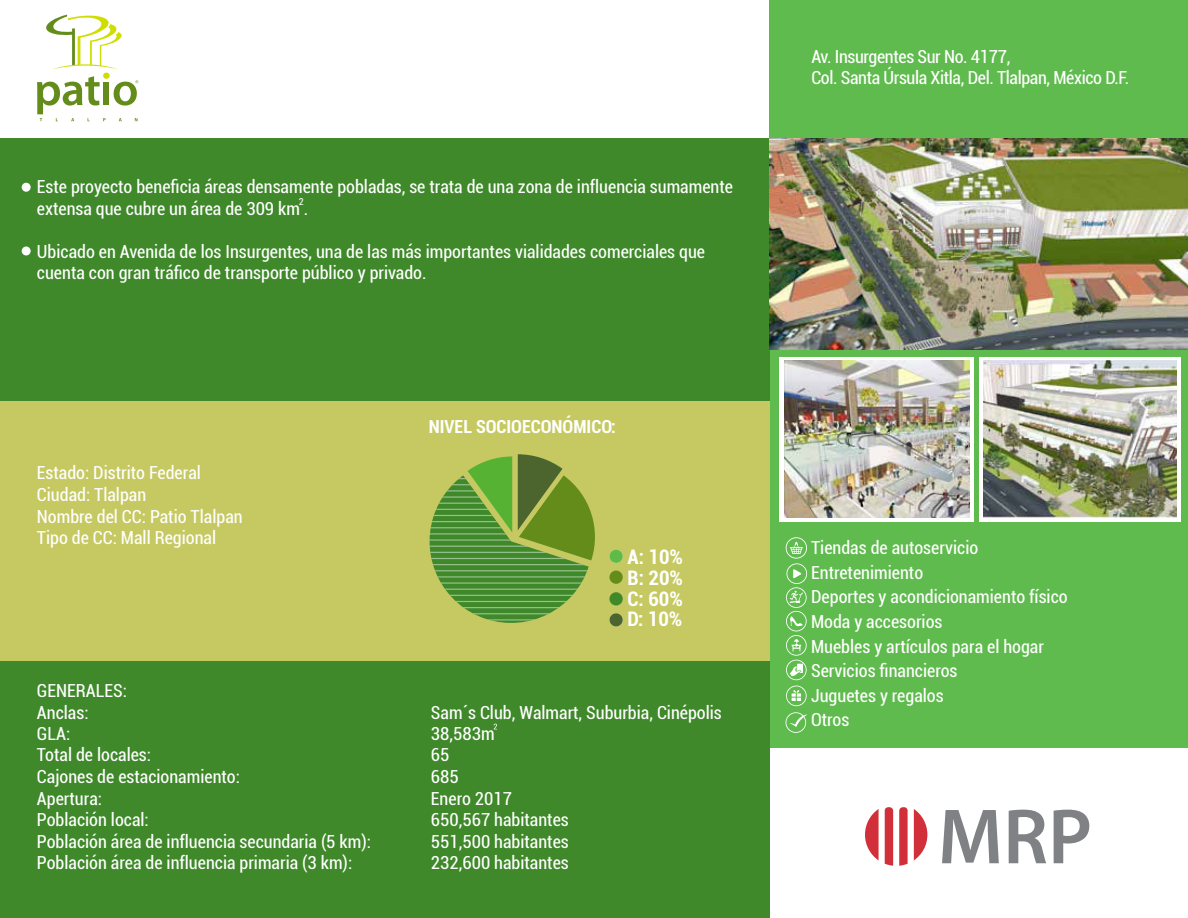
<style>
.page{position:relative;width:1188px;height:918px;background:#fff}
.page>*{position:absolute;margin:0;border:0;box-sizing:border-box;transform-origin:0 0}
.t1{font:700 condensed 20.1px/20.7px "Roboto";color:#fff;text-align:justify}
.t2{font:condensed 18px/21.5px "Roboto";color:#fff}
.t3{font:condensed 18px/21.6px "Roboto";letter-spacing:-.02em;color:#fff}
.t4{font:700 condensed 18px "Roboto";color:#fff}
.t5{font:condensed 9.6px "Roboto";color:#fff}
</style>
<div class="page">
<div style="left:769px;top:0;width:419px;height:748px;background:#60bb4e"></div>
<div style="left:0;top:138px;width:769px;height:308px;background:#3f892a"></div>
<div style="left:0;top:401px;width:769px;height:290px;background:#c6c962"></div>
<div style="left:0;top:661px;width:769px;height:257px;background:#3f892a"></div>
<svg style="left:979px;top:357px;width:202px;height:165px;background:#f6f6f6"></svg>
<div style="left:779px;top:357px;width:195px;height:165px;background:#fff"></div>
<svg style="left:885px;top:807px;width:8px;height:59px"></svg>
<svg style="left:899px;top:807px;width:9px;height:59px"></svg>
<svg style="left:914px;top:809px;width:13px;height:51px"></svg>
<svg style="left:865px;top:809px;width:14px;height:51px"></svg>
<svg style="left:942px;top:810px;width:57px;height:53px"></svg>
<svg style="left:1009px;top:810px;width:37px;height:53px"></svg>
<svg style="left:1054px;top:810px;width:35px;height:53px"></svg>
<div style="left:22px;top:183px;width:9px;height:9px;background:#fff;border-radius:50%"></div>
<div style="left:22px;top:246px;width:9px;height:9px;background:#fff;border-radius:50%"></div>
<svg style="left:494px;top:724px;width:3px;height:5px"></svg>
<svg style="left:609px;top:550px;width:14px;height:13px"></svg>
<div style="left:609px;top:571px;width:14px;height:13px;background:#648c1a;border-radius:50%"></div>
<div style="left:609px;top:592px;width:14px;height:14px;background:#3f892a;border-radius:50%"></div>
<div style="left:609px;top:613px;width:14px;height:14px;background:#4c642e;border-radius:50%"></div>
<svg style="left:429px;top:454px;width:166px;height:169px"></svg>
<img style="left:769px;top:138px;width:419px;height:212px">
<img style="left:784px;top:361px;width:186px;height:156px">
<img style="left:984px;top:361px;width:193px;height:156px">
<svg style="left:786px;top:686px;width:21px;height:20px"></svg>
<svg style="left:786px;top:537px;width:21px;height:143px"></svg>
<svg style="left:786px;top:712px;width:21px;height:21px"></svg>
<div style="left:103px;top:73px;width:7px;height:6px;background:#cfde00;border-radius:50%"></div>
<div style="left:103px;top:82px;width:6px;height:23px;background:#648c1a"></div>
<svg style="left:114px;top:80px;width:24px;height:26px"></svg>
<svg style="left:46px;top:14px;width:76px;height:55px"></svg>
<svg style="left:37px;top:76px;width:69px;height:45px"></svg>
<p class="t2" style="left:37px;top:175px;width:698px">Este proyecto beneficia áreas densamente pobladas, se trata de una zona de influencia sumamente extensa que cubre un área de 309 km .</p>
<p class="t2" style="left:37px;top:240px;width:670px">Ubicado en Avenida de los Insurgentes, una de las más importantes vialidades comerciales que cuenta con gran tráfico de transporte público y privado.</p>
<p class="t5" style="left:299px;top:195px;width:6px">2</p>
<p class="t2" style="left:37px;top:462px;width:207px">Estado: Distrito Federal<br>Ciudad: Tlalpan<br>Nombre del CC: Patio Tlalpan<br>Tipo de CC: Mall Regional</p>
<p class="t2" style="left:37px;top:680px;width:336px">GENERALES:<br>Anclas:<br>GLA:<br>Total de locales:<br>Cajones de estacionamiento:<br>Apertura:<br>Población local:<br>Población área de influencia secundaria (5 km):<br>Población área de influencia primaria (3 km):</p>
<p class="t4" style="left:429px;top:414px;width:189px">NIVEL SOCIOECONÓMICO:</p>
<p class="t1" style="left:628px;top:546px;width:57px">A: 10% B: 20% C: 60% D: 10%</p>
<p class="t2" style="left:431px;top:701px;width:292px">Sam´s Club, Walmart, Suburbia, Cinépolis<br>38,583m<br>65<br>685<br>Enero 2017<br>650,567 habitantes<br>551,500 habitantes<br>232,600 habitantes</p>
<p class="t3" style="left:811px;top:45px;width:319px">Av. Insurgentes Sur No. 4177,<br>Col. Santa Úrsula Xitla, Del. Tlalpan, México D.F.</p>
<p class="t2" style="left:811px;top:535px;width:258px;line-height:24.6px">Tiendas de autoservicio<br>Entretenimiento<br>Deportes y acondicionamiento físico<br>Moda y accesorios<br>Muebles y artículos para el hogar<br>Servicios financieros<br>Juguetes y regalos<br>Otros</p>
</div>
